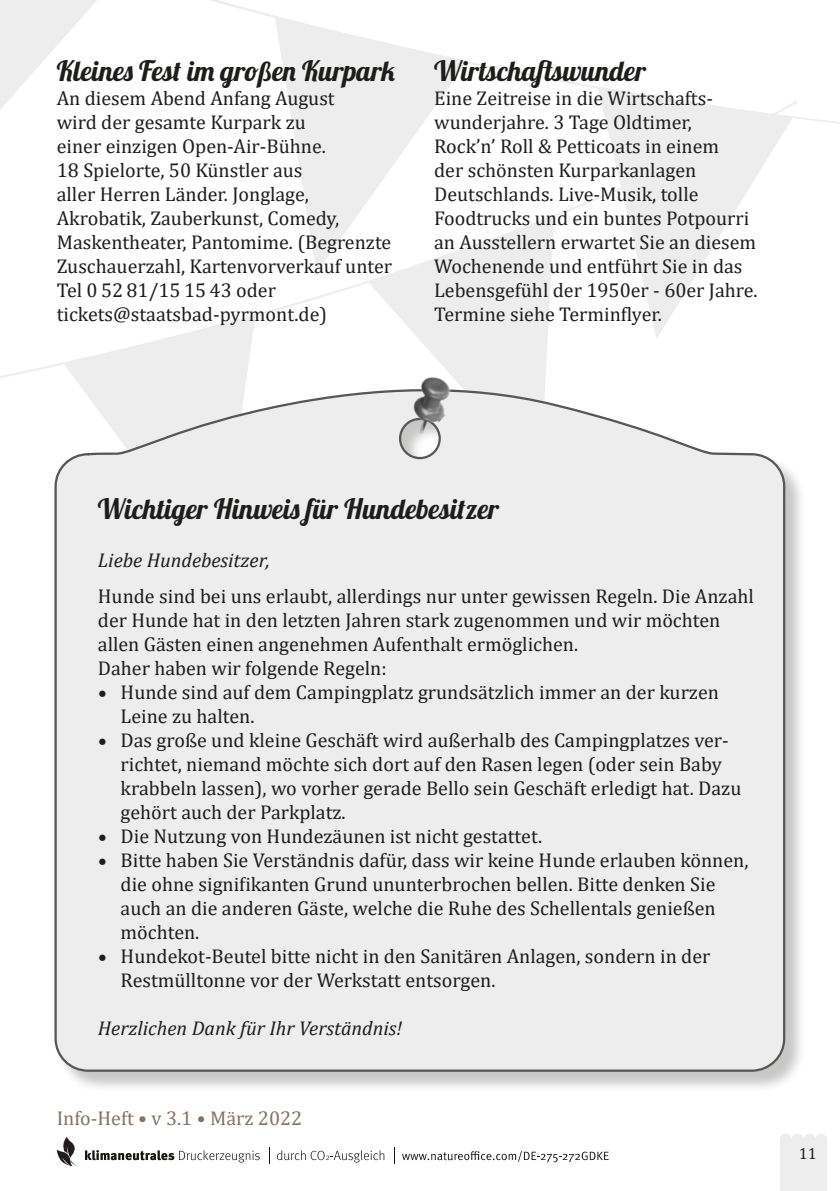
<style>
.page{position:relative;width:840px;height:1191px;background:#fff}
.page>*{position:absolute;margin:0;border:0;box-sizing:border-box;transform-origin:0 0}
.t1{font:28px "Lobster";color:#1d1d1b}
.t2{font:20px/24px "Cambria";color:#1d1d1b}
.t3{font:italic 20px "Cambria";color:#1d1d1b}
.t4{font:20px "Cambria";color:#847364}
.t5{font:16px "Cambria";color:#1d1d1b}
.s1{font-family:"Minion Pro";font-size:24px}
</style>
<div class="page">
<div style="left:780px;top:1134px;width:46px;height:57px;background:#ededed"></div>
<svg style="left:597px;top:86px;width:195px;height:252px"></svg>
<svg style="left:0;top:0;width:97px;height:110px"></svg>
<svg style="left:274px;top:17px;width:193px;height:255px;fill:#ededed"></svg>
<svg style="left:367px;top:216px;width:187px;height:170px;fill:#ededed"></svg>
<svg style="left:64px;top:316px;width:191px;height:70px;fill:#ededed"></svg>
<div style="left:54px;top:386px;width:732px;height:687px;background:#ededed"></div>
<img style="left:395px;top:371px;width:66px;height:67px">
<svg style="left:57px;top:1136px;width:202px;height:29px"></svg>
<svg style="left:277px;top:1150px;width:107px;height:12px"></svg>
<svg style="left:394px;top:1147px;width:1px;height:16px"></svg>
<svg style="left:402px;top:1150px;width:206px;height:12px"></svg>
<p class="t1" style="left:57px;top:53px;width:341px">Kleines Fest im großen Kurpark</p>
<p class="t2" style="left:57px;top:86px;width:337px">An diesem Abend Anfang August<br>wird der gesamte Kurpark zu<br>einer einzigen Open-Air-Bühne.<br>18 Spielorte, 50 Künstler aus<br>aller Herren Länder. Jonglage,<br>Akrobatik, Zauberkunst, Comedy,<br>Maskentheater, Pantomime. (Begrenzte<br>Zuschauerzahl, Kartenvorverkauf unter<br>Tel 0 52 81/15 15 43 oder</p>
<p class="t2" style="left:57px;top:302px;width:272px">tickets@staatsbad-pyrmont.de)</p>
<p class="t1" style="left:434px;top:53px;width:213px">Wirtschaftswunder</p>
<p class="t2" style="left:434px;top:86px;width:325px">Eine Zeitreise in die Wirtschafts&shy;wunderjahre. 3 Tage Oldtimer, Rock’n’ Roll &amp; Petticoats in einem<br>der schönsten Kurparkanlagen Deutschlands. Live-Musik, tolle Foodtrucks und ein buntes Potpourri an Ausstellern erwartet Sie an diesem Wochenende und entführt Sie in das Lebensgefühl der 1950er - 60er Jahre.<br>Termine siehe Terminflyer.</p>
<p class="t1" style="left:98px;top:491px;width:402px">Wichtiger Hinweis für Hundebesitzer</p>
<p class="t3" style="left:98px;top:546px;width:173px">Liebe Hundebesitzer,</p>
<p class="t2" style="left:98px;top:584px;width:657px">Hunde sind bei uns erlaubt, allerdings nur unter gewissen Regeln. Die Anzahl der Hunde hat in den letzten Jahren stark zugenommen und wir möchten allen Gästen einen angenehmen Aufenthalt ermöglichen.</p>
<p class="t2" style="left:98px;top:656px;width:290px">Daher haben wir folgende Regeln:</p>
<p class="t2" style="left:120px;top:680px;width:599px;text-indent:-23px"><span class="s1">•</span> Hunde sind auf dem Campingplatz grundsätzlich immer an der kurzen<br>Leine zu halten.</p>
<p class="t2" style="left:120px;top:728px;width:622px;text-indent:-23px"><span class="s1">•</span> Das große und kleine Geschäft wird außerhalb des Campingplatzes ver&shy;richtet, niemand möchte sich dort auf den Rasen legen (oder sein Baby krabbeln lassen), wo vorher gerade Bello sein Geschäft erledigt hat. Dazu gehört auch der Parkplatz.</p>
<p class="t2" style="left:98px;top:824px;width:445px"><span class="s1">•</span> Die Nutzung von Hundezäunen ist nicht gestattet.</p>
<p class="t2" style="left:120px;top:848px;width:629px;text-indent:-23px"><span class="s1">•</span> Bitte haben Sie Verständnis dafür, dass wir keine Hunde erlauben können, die ohne signifikanten Grund ununterbrochen bellen. Bitte denken Sie auch an die anderen Gäste, welche die Ruhe des Schellentals genießen möchten.</p>
<p class="t2" style="left:120px;top:944px;width:591px;text-indent:-23px"><span class="s1">•</span> Hundekot-Beutel bitte nicht in den Sanitären Anlagen, sondern in der<br>Restmülltonne vor der Werkstatt entsorgen.</p>
<p class="t3" style="left:98px;top:1014px;width:305px">Herzlichen Dank für Ihr Verständnis!</p>
<p class="t4" style="left:57px;top:1106px;width:247px">Info-Heft • v 3.1 • März 2022</p>
<p class="t5" style="left:798px;top:1144px;width:19px">11</p>
</div>
